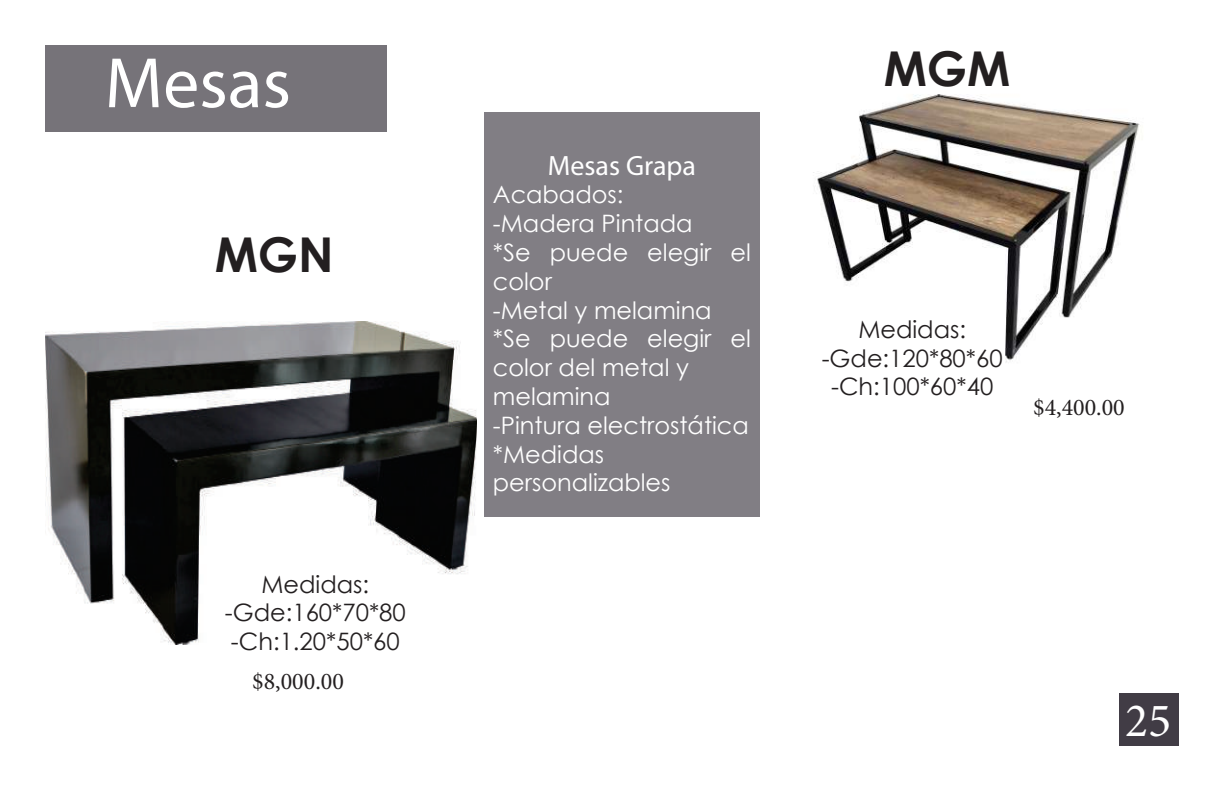
<style>
.page{position:relative;width:1224px;height:792px;background:#fff}
.page>*{position:absolute;margin:0;border:0;box-sizing:border-box;transform-origin:0 0}
.t1{font:72px "Myriad Pro";color:#fff}
.t2{font:700 48px "Century Gothic";color:#231f20}
.t3{font:48px "Minion Pro";color:#fff}
.t4{font:28px "Myriad Pro";color:#fff}
.t5{font:24px/28.8px "Century Gothic";color:#fff}
.t6{font:24px/28.8px "Century Gothic";color:#231f20;text-align:center}
.t7{font:24px "Minion Pro";color:#231f20}
</style>
<div class="page">
<div style="left:1119px;top:694px;width:60px;height:52px;background:#413c45"></div>
<div style="left:45px;top:45px;width:342px;height:87px;background:#767379"></div>
<img style="left:759px;top:94px;width:381px;height:278px">
<img style="left:45px;top:321px;width:432px;height:324px">
<div style="left:484px;top:112px;width:275px;height:404px;background:#817e84"></div>
<h1 class="t1" style="left:105px;top:39px;width:188px">Mesas</h1>
<h2 class="t2" style="left:884px;top:32px;width:128px">MGM</h2>
<h2 class="t2" style="left:215px;top:218px;width:121px">MGN</h2>
<p class="t4" style="left:548px;top:148px;width:150px">Mesas Grapa</p>
<p class="t5" style="left:493px;top:180px;width:259px">Acabados:<br>-Madera Pintada<br>*Se puede elegir el color<br>-Metal y melamina *Se puede elegir el color del metal y melamina<br>-Pintura electrostática *Medidas personalizables</p>
<p class="t6" style="left:822px;top:314px;width:183px">Medidas: -Gde:120*80*60 -Ch:100*60*40</p>
<p class="t7" style="left:1033px;top:391px;width:93px">$4,400.00</p>
<p class="t6" style="left:225px;top:569px;width:183px">Medidas: -Gde:160*70*80 -Ch:1.20*50*60</p>
<p class="t7" style="left:252px;top:665px;width:93px">$8,000.00</p>
<h2 class="t3" style="left:1125px;top:689px;width:48px">25</h2>
</div>
